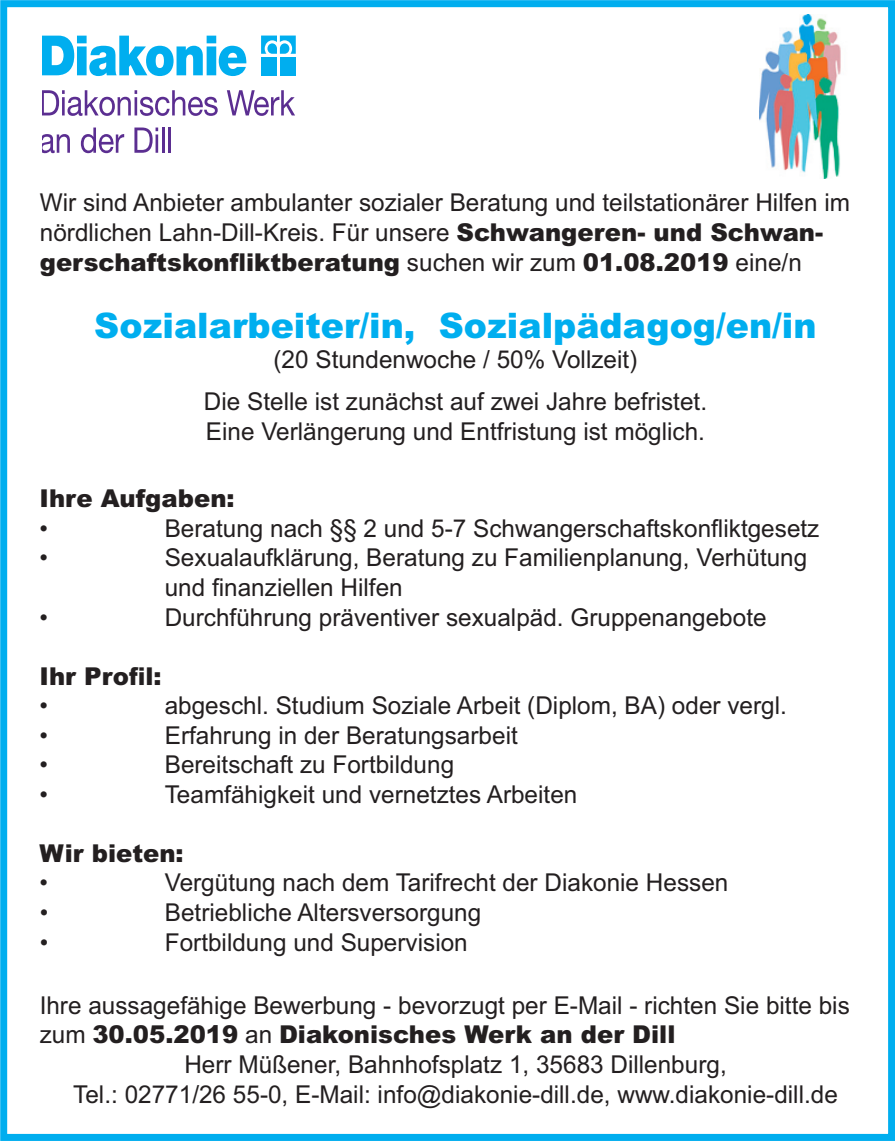
<style>
.page{position:relative;width:895px;height:1141px;background:#fff}
.page>*{position:absolute;margin:0;border:0;box-sizing:border-box;transform-origin:0 0}
.t1{font:900 35.35px "Arial";color:#00aeef}
.t2{font:24.5px/29.4px "Arial";color:#231f20}
.t3{font:900 24.5px/29.4px "Arial";color:#231f20}
.s1{font-weight:900}
.s2{font-weight:400}
</style>
<div class="page">
<div style="left:0;top:0;width:895px;height:1141px;border:7px solid #00aeef"></div>
<img style="left:759px;top:14px;width:82px;height:164px">
<svg style="left:42px;top:36px;width:32px;height:39px"></svg>
<div style="left:77px;top:46px;width:10px;height:29px;background:#00aeef"></div>
<div style="left:77px;top:36px;width:10px;height:7px;background:#00aeef"></div>
<svg style="left:89px;top:36px;width:114px;height:40px"></svg>
<div style="left:207px;top:46px;width:9px;height:29px;background:#00aeef"></div>
<div style="left:207px;top:36px;width:9px;height:7px;background:#00aeef"></div>
<svg style="left:219px;top:46px;width:27px;height:30px"></svg>
<svg style="left:261px;top:36px;width:35px;height:18px"></svg>
<div style="left:261px;top:57px;width:16px;height:18px;background:#00aeef"></div>
<div style="left:280px;top:57px;width:16px;height:18px;background:#00aeef"></div>
<svg style="left:42px;top:90px;width:176px;height:26px"></svg>
<svg style="left:227px;top:90px;width:68px;height:26px"></svg>
<svg style="left:42px;top:134px;width:28px;height:19px"></svg>
<svg style="left:81px;top:128px;width:43px;height:25px"></svg>
<svg style="left:134px;top:128px;width:24px;height:25px"></svg>
<hr style="left:162px;top:128px;width:3px;height:25px;background:#5b2e91">
<hr style="left:168px;top:128px;width:3px;height:25px;background:#5b2e91">
<p class="t2" style="left:40px;top:188px;width:811px">Wir sind Anbieter ambulanter sozialer Beratung und teilstationärer Hilfen im nördlichen Lahn-Dill-Kreis. Für unsere <span class="s1">Schwangeren- und Schwan&shy;gerschaftskonfliktberatung</span> suchen wir zum <span class="s1">01.08.2019</span> eine/n</p>
<p class="t1" style="left:94px;top:300px;width:723px">Sozialarbeiter/in, Sozialpädagog/en/in</p>
<p class="t2" style="left:204px;top:338px;width:504px;line-height:42.4px;text-align:center">(20 Stundenwoche / 50% Vollzeit)<br>Die Stelle ist zunächst auf zwei Jahre befristet.</p>
<p class="t2" style="left:206px;top:417px;width:500px">Eine Verlängerung und Entfristung ist möglich.</p>
<p class="t3" style="left:40px;top:483px;width:197px">Ihre Aufgaben: <span class="s2">•</span></p>
<p class="t2" style="left:165px;top:514px;width:656px">Beratung nach §§ 2 und 5-7 Schwangerschaftskonfliktgesetz</p>
<p class="t2" style="left:40px;top:543px;width:10px">•</p>
<p class="t2" style="left:165px;top:543px;width:644px">Sexualaufklärung, Beratung zu Familienplanung, Verhütung und finanziellen Hilfen</p>
<p class="t2" style="left:40px;top:602px;width:10px">•</p>
<p class="t2" style="left:165px;top:602px;width:603px">Durchführung präventiver sexualpäd. Gruppenangebote</p>
<p class="t3" style="left:40px;top:660px;width:124px">Ihr Profil: <span class="s2">•</span></p>
<p class="t2" style="left:165px;top:691px;width:623px">abgeschl. Studium Soziale Arbeit (Diplom, BA) oder vergl.</p>
<p class="t2" style="left:40px;top:721px;width:10px">•</p>
<p class="t2" style="left:165px;top:721px;width:354px">Erfahrung in der Beratungsarbeit</p>
<p class="t2" style="left:40px;top:750px;width:10px">•</p>
<p class="t2" style="left:165px;top:750px;width:291px">Bereitschaft zu Fortbildung</p>
<p class="t2" style="left:40px;top:780px;width:10px">•</p>
<p class="t2" style="left:165px;top:780px;width:414px">Teamfähigkeit und vernetztes Arbeiten</p>
<p class="t3" style="left:40px;top:838px;width:146px">Wir bieten: <span class="s2">•</span></p>
<p class="t2" style="left:165px;top:868px;width:565px">Vergütung nach dem Tarifrecht der Diakonie Hessen</p>
<p class="t2" style="left:40px;top:898px;width:10px">•</p>
<p class="t2" style="left:165px;top:898px;width:318px">Betriebliche Altersversorgung</p>
<p class="t2" style="left:40px;top:927px;width:10px">•</p>
<p class="t2" style="left:165px;top:927px;width:304px">Fortbildung und Supervision</p>
<p class="t2" style="left:40px;top:991px;width:811px">Ihre aussagefähige Bewerbung - bevorzugt per E-Mail - richten Sie bitte bis</p>
<p class="t3" style="left:40px;top:1019px;width:637px"><span class="s2">zum</span> 30.05.2019 <span class="s2">an</span> Diakonisches Werk an der Dill</p>
<p class="t2" style="left:184px;top:1050px;width:544px">Herr Müßener, Bahnhofsplatz 1, 35683 Dillenburg,</p>
<p class="t2" style="left:73px;top:1079px;width:766px">Tel.: 02771/26 55-0, E-Mail: info@diakonie-dill.de, www.diakonie-dill.de</p>
</div>
